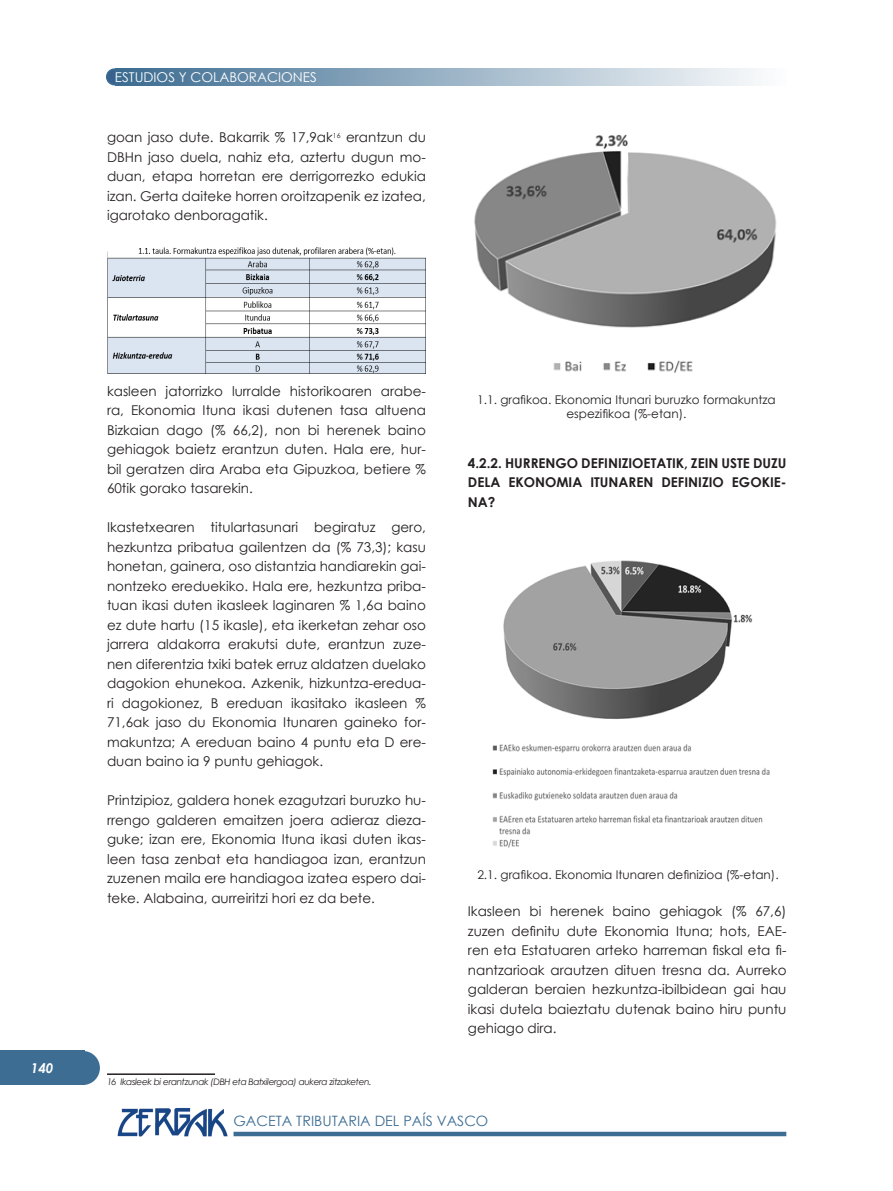
<style>
.page{position:relative;width:893px;height:1191px;background:#fff}
.page>*{position:absolute;margin:0;border:0;box-sizing:border-box;transform-origin:0 0}
.t1{font:14.25px "Century Gothic";color:#3d6d93}
.Body_Text{font:13.5px/19.5px "Century Gothic";color:#231f20;text-align:justify}
.t2{font:700 13.5px/19.5px "Century Gothic";color:#231f20;text-align:justify}
.t3{font:13.5px "Century Gothic";color:#fff}
.t4{font:italic 700 13.5px "Century Gothic";color:#fff}
.t5{font:12px/14.4px "Century Gothic";color:#231f20;text-align:center}
.t6{font:italic 9px "Century Gothic";letter-spacing:-.04em;color:#231f20}
</style>
<div class="page">
<div style="left:107px;top:69px;width:19px;height:16px;background:#36628d;border-radius:8px"></div>
<div style="left:106px;top:68px;width:21px;height:17px;border:2px solid #3c6c91;border-radius:8px"></div>
<div style="left:15px;top:1051px;width:85px;height:34px;background:#3d6d92;border-radius:17px"></div>
<div style="left:0;top:1051px;width:85px;height:34px;background:#3d6d92"></div>
<img style="left:117px;top:1108px;width:111px;height:29px">
<div style="left:234px;top:1131px;width:552px;height:5px;background:#3d6d93"></div>
<div style="left:115px;top:68px;width:671px;height:17px;background:linear-gradient(to right,#3b6b90,#fdfdfe)"></div>
<img style="left:492px;top:560px;width:278px;height:288px">
<img style="left:107px;top:247px;width:318px;height:126px">
<hr style="left:107px;top:1073px;width:108px;height:2px;background:#231f20">
<img style="left:474px;top:134px;width:303px;height:239px">
<p class="t3" style="left:115px;top:68px;width:203px">ESTUDIOS Y COLABORACIONES</p>
<p class="Body_Text" style="left:107px;top:127px;width:320px">goan jaso dute. Bakarrik % 17,9ak<sup>16</sup> erantzun du DBHn jaso duela, nahiz eta, aztertu dugun mo&shy;duan, etapa horretan ere derrigorrezko edukia izan. Gerta daiteke horren oroitzapenik ez izatea, igarotako denboragatik.</p>
<p class="t4" style="left:31px;top:1058px;width:24px">140</p>
<p class="Body_Text" style="left:107px;top:381px;width:320px">kasleen jatorrizko lurralde historikoaren arabe&shy;ra, Ekonomia Ituna ikasi dutenen tasa altuena Bizkaian dago (% 66,2), non bi herenek baino gehiagok baietz erantzun duten. Hala ere, hur&shy;bil geratzen dira Araba eta Gipuzkoa, betiere % 60tik gorako tasarekin.</p>
<p class="Body_Text" style="left:107px;top:517px;width:320px">Ikastetxearen titulartasunari begiratuz gero, hezkuntza pribatua gailentzen da (% 73,3); kasu honetan, gainera, oso distantzia handiarekin gai&shy;nontzeko ereduekiko. Hala ere, hezkuntza priba&shy;tuan ikasi duten ikasleek laginaren % 1,6a baino ez dute hartu (15 ikasle), eta ikerketan zehar oso jarrera aldakorra erakutsi dute, erantzun zuze&shy;nen diferentzia txiki batek erruz aldatzen duelako dagokion ehunekoa. Azkenik, hizkuntza-eredua&shy;ri dagokionez, B ereduan ikasitako ikasleen % 71,6ak jaso du Ekonomia Itunaren gaineko for&shy;makuntza; A ereduan baino 4 puntu eta D ere&shy;duan baino ia 9 puntu gehiagok.</p>
<p class="Body_Text" style="left:107px;top:790px;width:320px">Printzipioz, galdera honek ezagutzari buruzko hu&shy;rrengo galderen emaitzen joera adieraz dieza&shy;guke; izan ere, Ekonomia Ituna ikasi duten ikas&shy;leen tasa zenbat eta handiagoa izan, erantzun zuzenen maila ere handiagoa izatea espero dai&shy;teke. Alabaina, aurreiritzi hori ez da bete.</p>
<p class="t6" style="left:107px;top:1075px;width:266px">16 Ikasleek bi erantzunak (DBH eta Batxilergoa) aukera zitzaketen.</p>
<p class="t5" style="left:477px;top:392px;width:300px">1.1. grafikoa. Ekonomia Itunari buruzko formakuntza espezifikoa (%-etan).</p>
<p class="t2" style="left:468px;top:452px;width:320px">4.2.2. HURRENGO DEFINIZIOETATIK, ZEIN USTE DUZU DELA EKONOMIA ITUNAREN DEFINIZIO EGOKIE-NA?</p>
<p class="t5" style="left:477px;top:867px;width:303px">2.1. grafikoa. Ekonomia Itunaren definizioa (%-etan).</p>
<p class="Body_Text" style="left:468px;top:901px;width:320px">Ikasleen bi herenek baino gehiagok (% 67,6) zuzen definitu dute Ekonomia Ituna; hots, EAE&shy;ren eta Estatuaren arteko harreman fiskal eta fi&shy;nantzarioak arautzen dituen tresna da. Aurreko galderan beraien hezkuntza-ibilbidean gai hau ikasi dutela baieztatu dutenak baino hiru puntu gehiago dira.</p>
<p class="t1" style="left:234px;top:1111px;width:256px">GACETA TRIBUTARIA DEL PAÍS VASCO</p>
</div>
